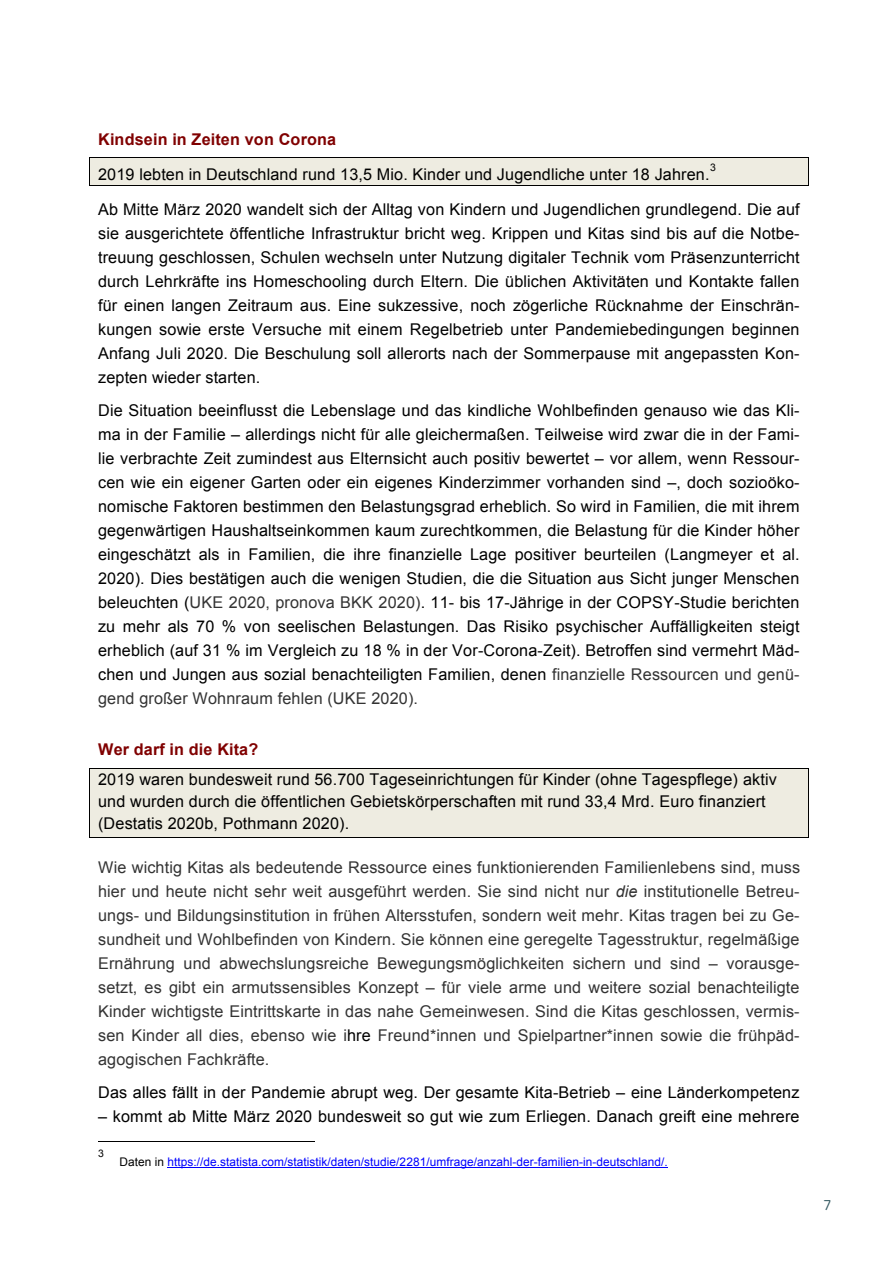
<style>
.page{position:relative;width:893px;height:1263px;background:#fff}
.page>*{position:absolute;margin:0;border:0;box-sizing:border-box;transform-origin:0 0}
.t1{font:16.2px/24px "Arial";letter-spacing:.01em;color:#000;text-align:justify}
.t2{font:16.2px/24px "Arial";letter-spacing:.01em;color:#333;text-align:justify}
.t3{font:700 16.2px "Arial";letter-spacing:.01em;color:#800000}
.t4{font:15px "Titillium";color:#365b63}
.t5{font:11.85px "Arial";letter-spacing:.005em;color:#00f}
.t6{font:10.5px "Arial";color:#000}
.s1{color:#333}
.s2{font-style:italic}
.s3{color:#000}
</style>
<div class="page">
<div style="left:90px;top:158px;width:718px;height:27px;background:#eeece1"></div>
<hr style="left:90px;top:158px;width:718px;height:1px;background:#000">
<hr style="left:90px;top:185px;width:718px;height:1px;background:#000">
<svg style="left:89px;top:158px;width:1px;height:28px"></svg>
<svg style="left:808px;top:158px;width:1px;height:28px"></svg>
<div style="left:90px;top:769px;width:718px;height:23px;background:#eeece1"></div>
<hr style="left:90px;top:768px;width:718px;height:1px;background:#000">
<div style="left:90px;top:792px;width:718px;height:22px;background:#eeece1"></div>
<div style="left:90px;top:814px;width:718px;height:23px;background:#eeece1"></div>
<hr style="left:90px;top:837px;width:718px;height:1px;background:#000">
<svg style="left:89px;top:768px;width:1px;height:70px"></svg>
<svg style="left:808px;top:768px;width:1px;height:70px"></svg>
<hr style="left:98px;top:1141px;width:216px;height:1px;background:#000">
<hr style="left:168px;top:1167px;width:500px;height:1px;background:#00f">
<p class="t3" style="left:98px;top:128px;width:240px">Kindsein in Zeiten von Corona</p>
<p class="t1" style="left:98px;top:163px;width:613px">2019 lebten in Deutschland rund 13,5 Mio. Kinder und Jugendliche unter 18 Jahren.</p>
<p class="t6" style="left:710px;top:161px;width:7px">3</p>
<p class="t1" style="left:98px;top:198px;width:703px">Ab Mitte März 2020 wandelt sich der Alltag von Kindern und Jugendlichen grundlegend. Die auf sie ausgerichtete öffentliche Infrastruktur bricht weg. Krippen und Kitas sind bis auf die Notbe&shy;treuung geschlossen, Schulen wechseln unter Nutzung digitaler Technik vom Präsenzunterricht durch Lehrkräfte ins Homeschooling durch Eltern. Die üblichen Aktivitäten und Kontakte fallen für einen langen Zeitraum aus. Eine sukzessive, noch zögerliche Rücknahme der Einschrän&shy;kungen sowie erste Versuche mit einem Regelbetrieb unter Pandemiebedingungen beginnen Anfang Juli 2020. Die Beschulung soll allerorts nach der Sommerpause mit angepassten Kon&shy;zepten wieder starten.</p>
<p class="t1" style="left:98px;top:399px;width:703px">Die Situation beeinflusst die Lebenslage und das kindliche Wohlbefinden genauso wie das Kli&shy;ma in der Familie – allerdings nicht für alle gleichermaßen. Teilweise wird zwar die in der Fami&shy;lie verbrachte Zeit zumindest aus Elternsicht auch positiv bewertet – vor allem, wenn Ressour&shy;cen wie ein eigener Garten oder ein eigenes Kinderzimmer vorhanden sind –, doch sozioöko&shy;nomische Faktoren bestimmen den Belastungsgrad erheblich. So wird in Familien, die mit ihrem gegenwärtigen Haushaltseinkommen kaum zurechtkommen, die Belastung für die Kinder höher eingeschätzt als in Familien, die ihre finanzielle Lage positiver beurteilen (Langmeyer et al.<br>2020). Dies bestätigen auch die wenigen Studien, die die Situation aus Sicht junger Menschen beleuchten (<span class="s1">UKE 2020, pronova BKK 2020)</span>. 11- bis 17-Jährige in der COPSY-Studie berichten zu mehr als 70 % von seelischen Belastungen. Das Risiko psychischer Auffälligkeiten steigt erheblich (auf 31 % im Vergleich zu 18 % in der Vor-Corona-Zeit). Betroffen sind vermehrt Mäd&shy;chen und Jungen aus sozial benachteiligten Familien, denen <span class="s1">finanzielle Ressourcen und genü&shy;gend großer Wohnraum fehlen (UKE 2020).</span></p>
<p class="t3" style="left:98px;top:739px;width:162px">Wer darf in die Kita?</p>
<p class="t1" style="left:98px;top:769px;width:680px;line-height:21.8px;text-align:left">2019 waren bundesweit rund 56.700 Tageseinrichtungen für Kinder (ohne Tagespflege) aktiv und wurden durch die öffentlichen Gebietskörperschaften mit rund 33,4 Mrd. Euro finanziert (Destatis 2020b, Pothmann 2020).</p>
<p class="t2" style="left:98px;top:856px;width:704px">Wie wichtig Kitas als bedeutende Ressource eines funktionierenden Familienlebens sind, muss hier und heute nicht sehr weit ausgeführt werden. Sie sind nicht nur <span class="s2">die</span> institutionelle Betreu&shy;ungs- und Bildungsinstitution in frühen Altersstufen, sondern weit mehr. Kitas tragen bei zu Ge&shy;sundheit und Wohlbefinden von Kindern. Sie können eine geregelte Tagesstruktur, regelmäßige Ernährung und abwechslungsreiche Bewegungsmöglichkeiten sichern und sind – vorausge&shy;setzt, es gibt ein armutssensibles Konzept – für viele arme und weitere sozial benachteiligte Kinder wichtigste Eintrittskarte in das nahe Gemeinwesen. Sind die Kitas geschlossen, vermis&shy;sen Kinder all dies, ebenso wie i<span class="s3">hre</span> Freund*innen und Spielpartner*innen sowie die frühpäd&shy;agogischen Fachkräfte.</p>
<p class="t1" style="left:98px;top:1081px;width:703px">Das alles fällt in der Pandemie abrupt weg. Der gesamte Kita-Betrieb – eine Länderkompetenz</p>
<p class="t1" style="left:98px;top:1105px;width:703px">– kommt ab Mitte März 2020 bundesweit so gut wie zum Erliegen. Danach greift eine mehrere</p>
<p class="t6" style="left:98px;top:1147px;width:7px">3</p>
<p class="t5" style="left:119px;top:1154px;width:550px"><span class="s3">Daten in</span> https://de.statista.com/statistik/daten/studie/2281/umfrage/anzahl-der-familien-in-deutschland/.</p>
<p class="t4" style="left:823px;top:1193px;width:10px">7</p>
</div>
